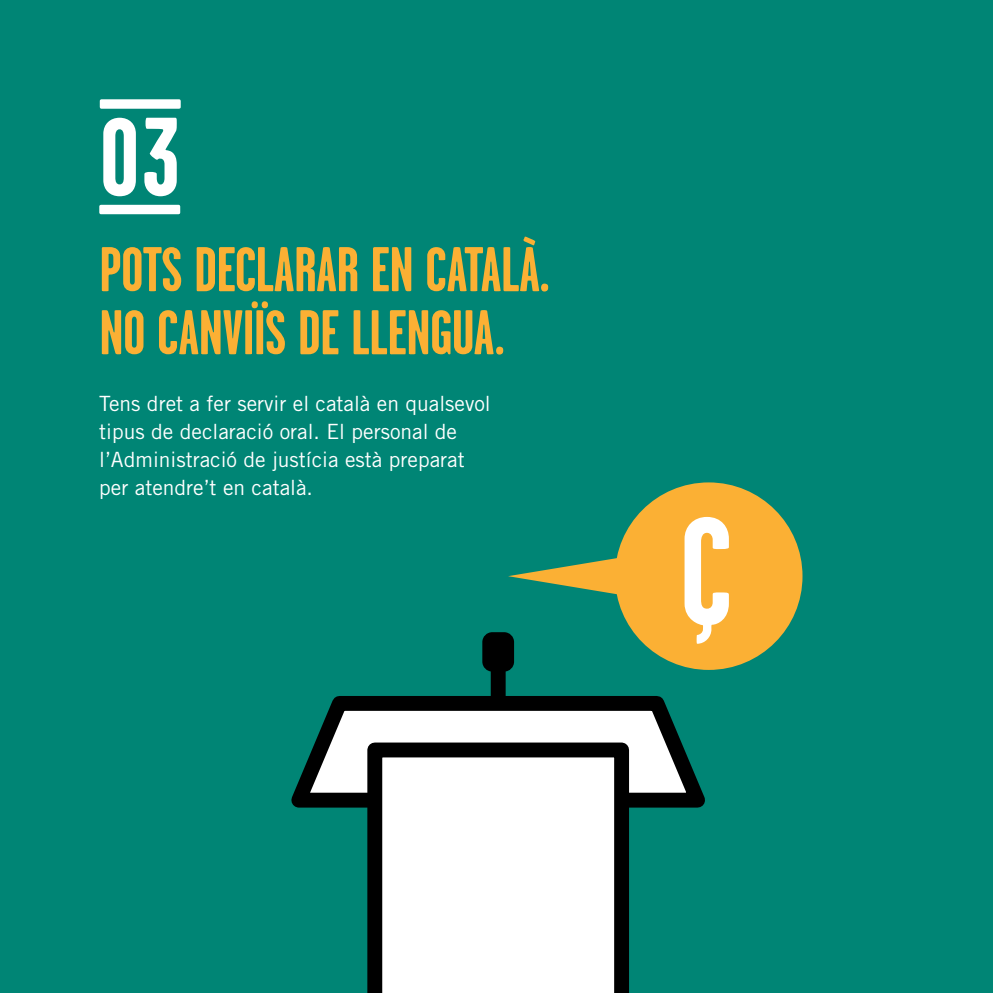
<style>
.page{position:relative;width:993px;height:993px;background:#fff}
.page>*{position:absolute;margin:0;border:0;box-sizing:border-box;transform-origin:0 0}
.titular{font:700 154.35px "Garage Gothic";color:#fff}
.titular-2{font:700 112.17px "Garage Gothic";color:#fff}
.titular-3{font:700 63px "Garage Gothic";letter-spacing:-.01em;color:#fbb034}
.text_petit{font:21px/28px "Trade Gothic";color:#fff}
</style>
<div class="page">
<div style="left:0;top:0;width:992px;height:992px;background:#008575"></div>
<div style="left:100px;top:99px;width:81px;height:10px;background:#fff;border-radius:2px"></div>
<div style="left:99px;top:205px;width:81px;height:9px;background:#fff;border-radius:2px"></div>
<svg style="left:291px;top:683px;width:414px;height:125px"></svg>
<svg style="left:367px;top:742px;width:262px;height:250px;background:#d4d4d4"></svg>
<div style="left:490px;top:661px;width:15px;height:42px;background:#000"></div>
<div style="left:482px;top:632px;width:32px;height:39px;background:#000;border-radius:10px"></div>
<div style="left:614px;top:482px;width:188px;height:187px;background:#fbb034;border-radius:50%"></div>
<svg style="left:508px;top:555px;width:110px;height:41px"></svg>
<p class="titular-2" style="left:99px;top:98px;width:82px">03</p>
<p class="titular-3" style="left:99px;top:236px;width:452px">POTS DECLARAR EN CATALÀ.</p>
<p class="titular-3" style="left:99px;top:299px;width:407px">NO CANVIÏS DE LLENGUA.</p>
<p class="text_petit" style="left:99px;top:389px;width:393px">Tens dret a fer servir el català en qualsevol tipus de declaració oral. El personal de l’Administració de justícia està preparat</p>
<p class="text_petit" style="left:99px;top:473px;width:215px">per atendre’t en català.</p>
<p class="titular" style="left:679px;top:489px;width:54px">Ç</p>
</div>
